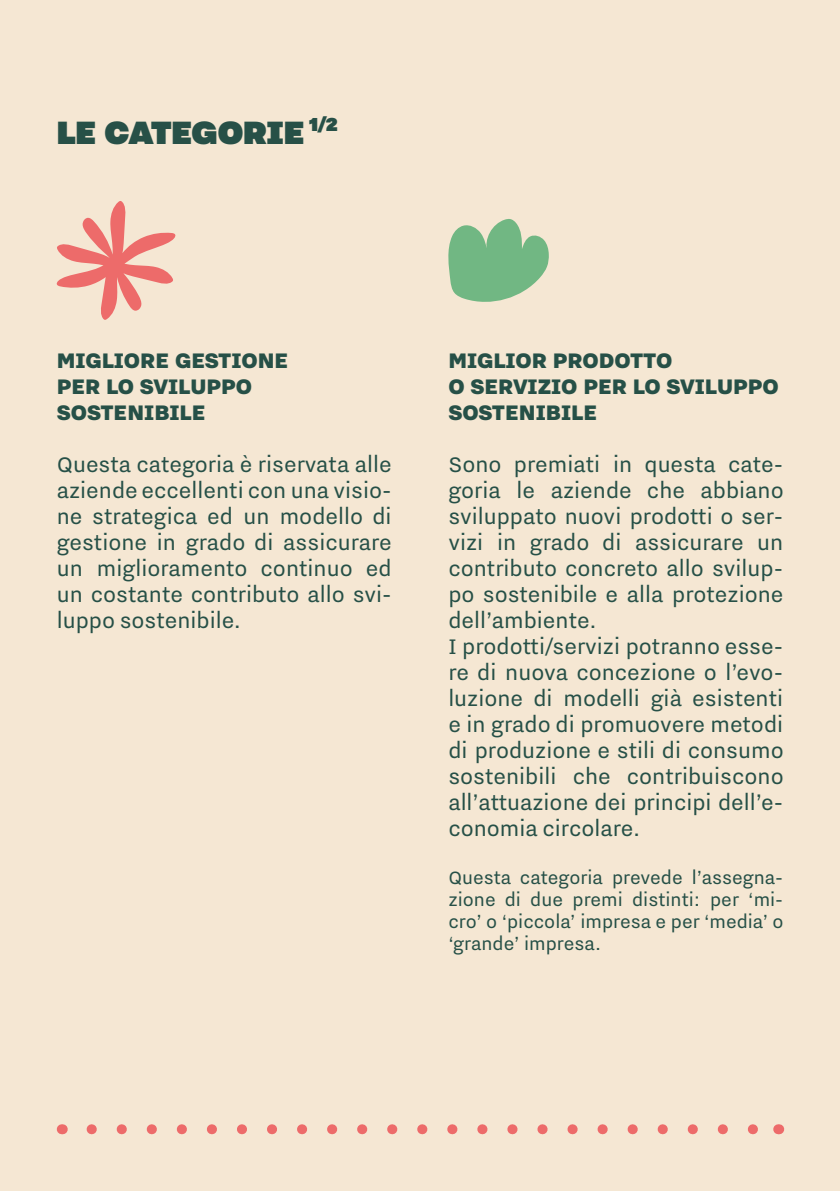
<style>
.page{position:relative;width:840px;height:1191px;background:#fff}
.page>*{position:absolute;margin:0;border:0;box-sizing:border-box;transform-origin:0 0}
.t1{font:900 40px "Nitti Grotesk";color:#275047}
.t2{font:26px/26px "Nitti Grotesk";color:#265047;text-align:justify}
.t3{font:900 26px/26px "Nitti Grotesk";color:#265047}
.t4{font:22px/22px "Nitti Grotesk";color:#265047;text-align:justify}
</style>
<div class="page">
<div style="left:0;top:0;width:839px;height:1191px;background:#f5e7d3"></div>
<svg style="left:92px;top:1124px;width:666px;height:10px"></svg>
<svg style="left:56px;top:201px;width:119px;height:119px"></svg>
<svg style="left:448px;top:219px;width:100px;height:83px"></svg>
<h1 class="t1" style="left:57px;top:109px;width:282px">LE CATEGORIE <sup>1/2</sup></h1>
<p class="t3" style="left:57px;top:347px;width:233px">MIGLIORE GESTIONE<br>PER LO SVILUPPO<br>SOSTENIBILE</p>
<p class="t2" style="left:57px;top:451px;width:336px">Questa categoria è riservata alle aziende eccellenti con una visio&shy;ne strategica ed un modello di gestione in grado di assicurare un miglioramento continuo ed un costante contributo allo svi&shy;luppo sostenibile.</p>
<p class="t3" style="left:448px;top:347px;width:332px">MIGLIOR PRODOTTO<br>O SERVIZIO PER LO SVILUPPO<br>SOSTENIBILE</p>
<p class="t2" style="left:448px;top:451px;width:337px;text-align:left">Sono premiati in questa cate&shy;goria le aziende che abbiano sviluppato nuovi prodotti o ser&shy;vizi in grado di assicurare un contributo concreto allo svilup&shy;po sostenibile e alla protezione dell’ambiente.<br>I prodotti/servizi potranno esse&shy;re di nuova concezione o l’evo&shy;luzione di modelli già esistenti e in grado di promuovere metodi di produzione e stili di consumo sostenibili che contribuiscono all’attuazione dei principi dell’e&shy;conomia circolare.</p>
<p class="t4" style="left:448px;top:866px;width:336px">Questa categoria prevede l’assegna&shy;zione di due premi distinti: per ‘mi&shy;cro’ o ‘piccola’ impresa e per ‘media’ o ‘grande’ impresa.</p>
</div>
